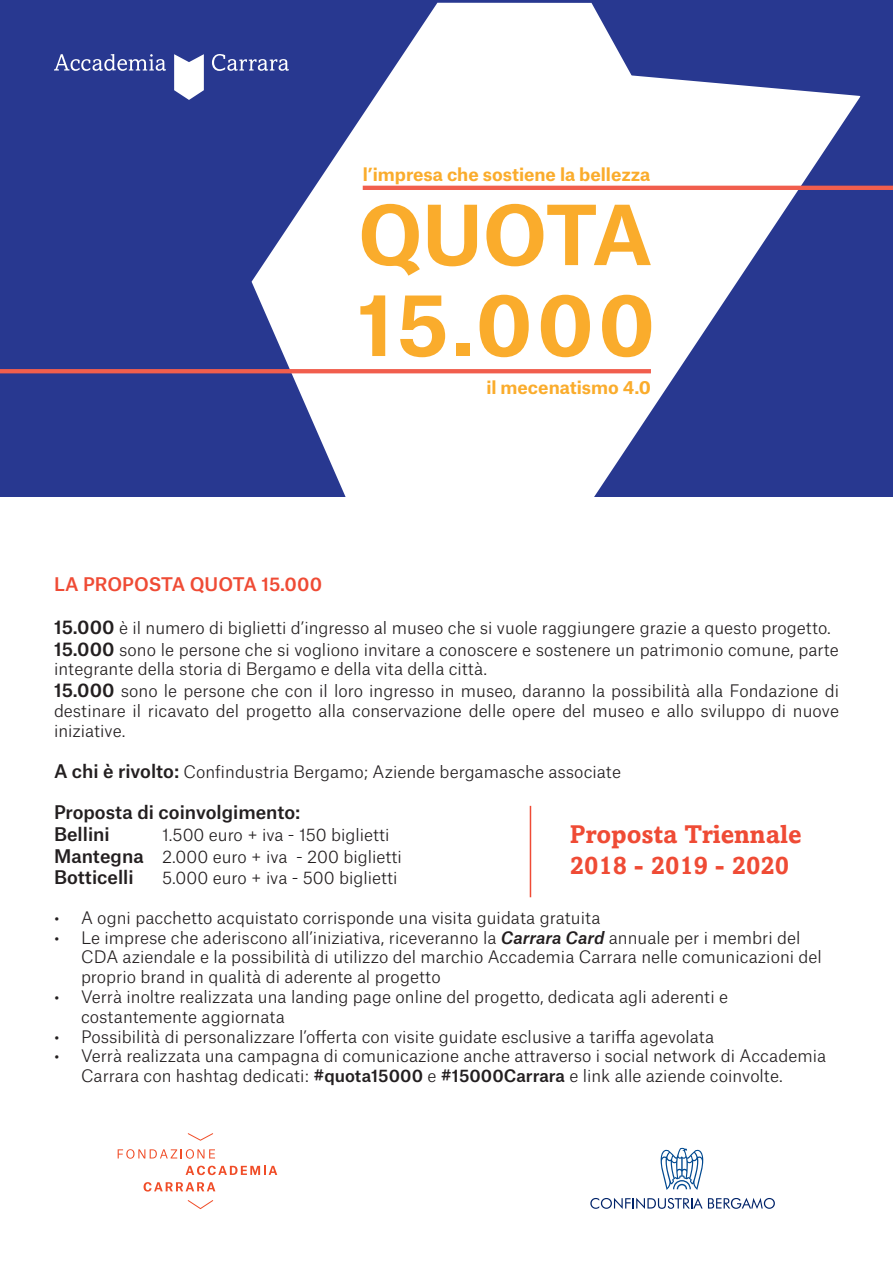
<style>
.page{position:relative;width:893px;height:1263px;background:#fff}
.page>*{position:absolute;margin:0;border:0;box-sizing:border-box;transform-origin:0 0}
.t1{font:700 25.5px "Amasis MT Pro";color:#ef4b35}
.t2{font:500 18px "Atlas Grotesk";color:#231f20}
.t3{font:500 18px "Atlas Grotesk";color:#ef4b35}
.t4{font:700 17.4px "Atlas Grotesk";color:#faac2c}
.t5{font:300 16.5px/19.8px "Atlas Grotesk";color:#231f20}
.s1{font-weight:500;font-size:18px}
.s2{font-weight:500;font-style:italic}
.s3{font-weight:500}
</style>
<div class="page">
<div style="left:0;top:0;width:893px;height:497px;background:#283890"></div>
<svg style="left:252px;top:3px;width:608px;height:494px;fill:#fff"></svg>
<hr style="left:0;top:369px;width:651px;height:4px;background:#f15e4d">
<hr style="left:363px;top:186px;width:530px;height:4px;background:#f15e4d">
<svg style="left:362px;top:204px;width:58px;height:72px"></svg>
<svg style="left:428px;top:205px;width:49px;height:61px"></svg>
<svg style="left:486px;top:204px;width:165px;height:62px"></svg>
<svg style="left:360px;top:295px;width:25px;height:61px"></svg>
<svg style="left:400px;top:295px;width:45px;height:62px"></svg>
<div style="left:456px;top:343px;width:14px;height:13px;background:#faac2c"></div>
<svg style="left:480px;top:295px;width:49px;height:62px"></svg>
<svg style="left:541px;top:295px;width:49px;height:62px"></svg>
<svg style="left:602px;top:295px;width:49px;height:62px"></svg>
<svg style="left:54px;top:54px;width:112px;height:17px"></svg>
<svg style="left:212px;top:54px;width:77px;height:17px"></svg>
<svg style="left:174px;top:54px;width:30px;height:46px"></svg>
<svg style="left:144px;top:1182px;width:71px;height:9px"></svg>
<svg style="left:186px;top:1166px;width:91px;height:9px"></svg>
<svg style="left:118px;top:1149px;width:97px;height:10px"></svg>
<svg style="left:188px;top:1133px;width:25px;height:8px"></svg>
<svg style="left:188px;top:1200px;width:25px;height:9px"></svg>
<svg style="left:590px;top:1198px;width:185px;height:11px"></svg>
<svg style="left:660px;top:1148px;width:44px;height:42px"></svg>
<hr style="left:530px;top:806px;width:1px;height:91px;background:#ef4b35">
<p class="t4" style="left:363px;top:160px;width:289px">l’impresa che sostiene la bellezza</p>
<p class="t4" style="left:486px;top:373px;width:166px">il mecenatismo 4.0</p>
<p class="t3" style="left:54px;top:569px;width:270px">LA PROPOSTA QUOTA 15.000</p>
<p class="t5" style="left:54px;top:616px;width:778px"><span class="s1">15.000</span> è il numero di biglietti d’ingresso al museo che si vuole raggiungere grazie a questo progetto.</p>
<p class="t5" style="left:54px;top:638px;width:786px"><span class="s1">15.000</span> sono le persone che si vogliono invitare a conoscere e sostenere un patrimonio comune, parte integrante della storia di Bergamo e della vita della città.</p>
<p class="t5" style="left:54px;top:679px;width:787px;text-align:justify"><span class="s1">15.000</span> sono le persone che con il loro ingresso in museo, daranno la possibilità alla Fondazione di destinare il ricavato del progetto alla conservazione delle opere del museo e allo sviluppo di nuove iniziative.</p>
<p class="t5" style="left:54px;top:760px;width:569px"><span class="s1">A chi è rivolto:</span> Confindustria Bergamo; Aziende bergamasche associate</p>
<p class="t2" style="left:54px;top:798px;width:248px">Proposta di coinvolgimento:</p>
<p class="t2" style="left:54px;top:819px;width:57px">Bellini</p>
<p class="t5" style="left:162px;top:823px;width:229px">1.500 euro + iva - 150 biglietti</p>
<p class="t5" style="left:54px;top:845px;width:349px"><span class="s1">Mantegna</span> 2.000 euro + iva - 200 biglietti</p>
<p class="t2" style="left:54px;top:863px;width:81px">Botticelli</p>
<p class="t5" style="left:162px;top:866px;width:237px">5.000 euro + iva - 500 biglietti</p>
<p class="t5" style="left:54px;top:906px;width:548px">• A ogni pacchetto acquistato corrisponde una visita guidata gratuita</p>
<p class="t5" style="left:81px;top:926px;width:742px;text-indent:-27px">• Le imprese che aderiscono all’iniziativa, riceveranno la <span class="s2">Carrara Card</span> annuale per i membri del<br>CDA aziendale e la possibilità di utilizzo del marchio Accademia Carrara nelle comunicazioni del proprio brand in qualità di aderente al progetto</p>
<p class="t5" style="left:81px;top:985px;width:649px;text-indent:-27px">• Verrà inoltre realizzata una landing page online del progetto, dedicata agli aderenti e costantemente aggiornata</p>
<p class="t5" style="left:54px;top:1025px;width:662px">• Possibilità di personalizzare l’offerta con visite guidate esclusive a tariffa agevolata</p>
<p class="t5" style="left:81px;top:1045px;width:747px;text-indent:-27px">• Verrà realizzata una campagna di comunicazione anche attraverso i social network di Accademia<br>Carrara con hashtag dedicati: <span class="s3">#quota15000</span> e <span class="s3">#15000Carrara</span> e link alle aziende coinvolte.</p>
<p class="t1" style="left:570px;top:819px;width:233px">Proposta Triennale</p>
<p class="t1" style="left:570px;top:850px;width:221px">2018 - 2019 - 2020</p>
</div>
